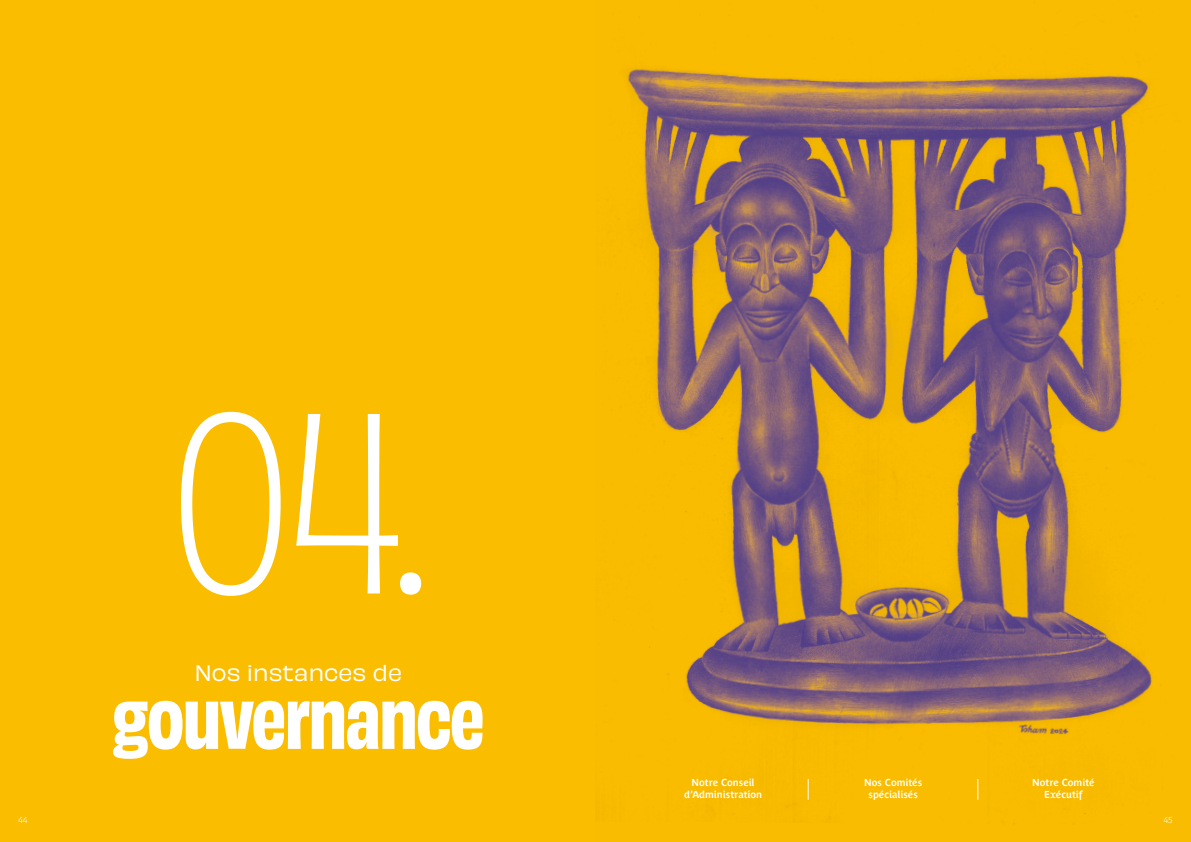
<style>
.page{position:relative;width:1191px;height:842px;background:#fff}
.page>*{position:absolute;margin:0;border:0;box-sizing:border-box;transform-origin:0 0}
.t1{font:300 239.3px "Obviously Narrow";color:#fff}
.t2{font:700 74.8px "Obviously Narrow";letter-spacing:-.02em;color:#fff}
.t3{font:20.8px "Obviously";color:#fff}
.t4{font:700 10px/12px "Parisine Plus Std Gris";letter-spacing:-.005em;color:#fff;text-align:center}
.t5{font:700 8.5px "Parisine Plus Std Clair";color:#fff}
</style>
<div class="page">
<div style="left:0;top:0;width:595px;height:842px;background:#fbbd00"></div>
<img style="left:595px;top:0;width:596px;height:842px">
<svg style="left:808px;top:779px;width:1px;height:21px"></svg>
<svg style="left:977px;top:779px;width:1px;height:21px"></svg>
<h1 class="t1" style="left:171px;top:335px;width:255px">04.</h1>
<h3 class="t3" style="left:194px;top:657px;width:209px">Nos instances de</h3>
<h2 class="t2" style="left:112px;top:664px;width:374px">GOUVERNANCE</h2>
<p class="t4" style="left:684px;top:777px;width:80px">Notre Conseil d’Administration</p>
<p class="t4" style="left:864px;top:777px;width:59px">Nos Comités spécialisés</p>
<p class="t4" style="left:1032px;top:777px;width:64px">Notre Comité<br>Exécutif</p>
<p class="t5" style="left:18px;top:815px;width:11px">44</p>
<p class="t5" style="left:1163px;top:815px;width:10px">45</p>
</div>
